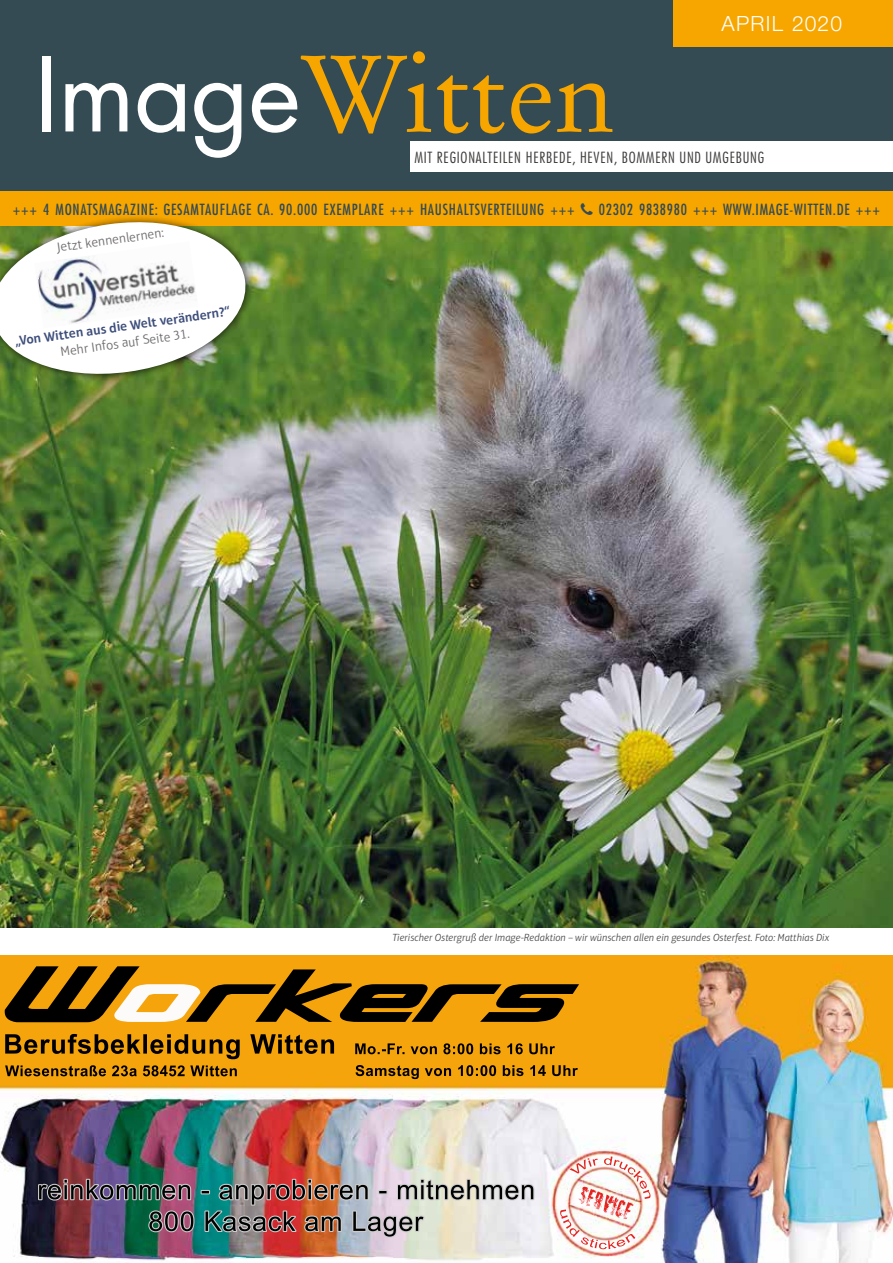
<style>
.page{position:relative;width:893px;height:1263px;background:#fff}
.page>*{position:absolute;margin:0;border:0;box-sizing:border-box;transform-origin:0 0}
.t1{font:108.3px "Stempel Garamond LT Pro";color:#f7a600}
.t2{font:300 21px "Helvetica Neue LT Pro";letter-spacing:.06em;color:#fff}
.t3{font:500 condensed 15px "Futura LT Pro";letter-spacing:.05em;color:#354b54}
.t4{font:300 condensed 15px "Futura LT Pro";letter-spacing:.05em;color:#3c3c3b;scale:1.04 1}
.t5{font:300 13.5px "Aptifer Sans LT Pro";color:#706c6d}
.t6{font:600 13.5px "Aptifer Sans LT Pro";color:#3d4e7b}
.t7{font:italic 300 10.5px "Aptifer Sans LT Pro";color:#4a4a49}
.s1{font-family:"Futura LT Pro";font-size:100.65px;color:#fff}
</style>
<div class="page">
<div style="left:0;top:0;width:893px;height:191px;background:#354b54"></div>
<div style="left:674px;top:0;width:219px;height:46px;background:#f7a600"></div>
<div style="left:410px;top:142px;width:483px;height:30px;background:#fff"></div>
<img style="left:0;top:225px;width:893px;height:702px">
<div style="left:0;top:191px;width:893px;height:34px;background:#f7a600"></div>
<img style="left:0;top:956px;width:893px;height:307px">
<img style="left:5px;top:966px;width:574px;height:56px">
<img style="left:63px;top:1179px;width:462px;height:21px">
<img style="left:148px;top:1210px;width:218px;height:22px">
<svg style="left:581px;top:1187px;width:6px;height:11px"></svg>
<img style="left:570px;top:1156px;width:62px;height:18px">
<img style="left:560px;top:1209px;width:75px;height:36px">
<div style="left:0;top:215px;width:254px;height:168px;background:#000;opacity:.75"></div>
<svg style="left:0;top:215px;width:251px;height:166px"></svg>
<img style="left:34px;top:315px;width:164px;height:13px">
<img style="left:34px;top:241px;width:164px;height:74px">
<h2 class="t2" style="left:721px;top:11px;width:122px">APRIL 2020</h2>
<h1 class="t1" style="left:35px;top:25px;width:581px"><span class="s1">Image</span>Witten</h1>
<p class="t4" style="left:414px;top:148px;width:338px">MIT REGIONALTEILEN HERBEDE, HEVEN, BOMMERN UND UMGEBUNG</p>
<p class="t3" style="left:13px;top:199px;width:563px">+++ 4 MONATSMAGAZINE: GESAMTAUFLAGE CA. 90.000 EXEMPLARE +++ HAUSHALTSVERTEILUNG +++</p>
<p class="t3" style="left:599px;top:199px;width:283px">02302 9838980 +++ WWW.IMAGE-WITTEN.DE +++</p>
<p class="t5" style="left:56px;top:240px;width:110px;rotate:-8deg">Jetzt kennenlernen:</p>
<p class="t6" style="left:14px;top:333px;width:219px;rotate:-8deg">„Von Witten aus die Welt verändern?“</p>
<p class="t5" style="left:60px;top:344px;width:132px;rotate:-8deg">Mehr Infos auf Seite 31.</p>
<p class="t7" style="left:393px;top:932px;width:438px">Tierischer Ostergruß der Image-Redaktion – wir wünschen allen ein gesundes Osterfest. Foto: Matthias Dix</p>
</div>
